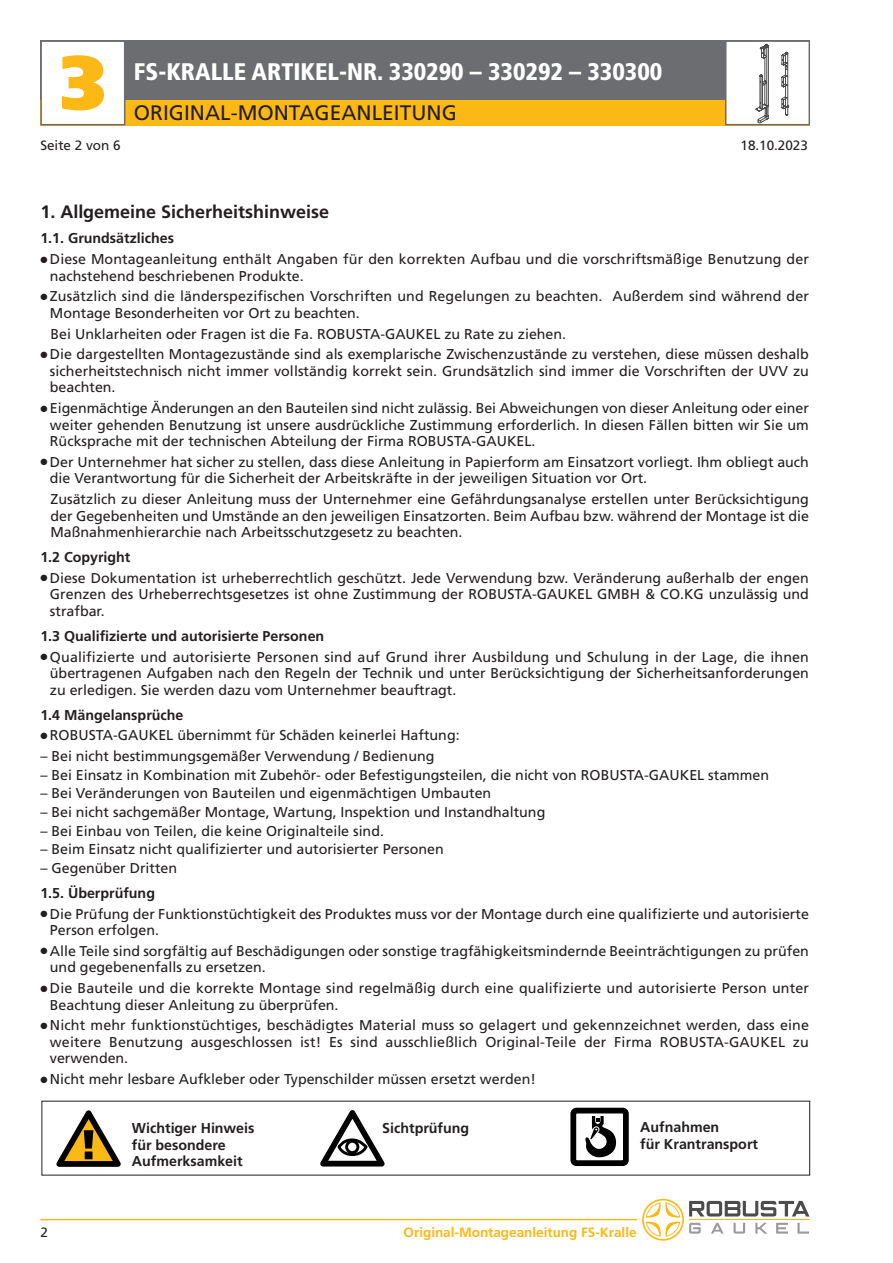
<style>
.page{position:relative;width:893px;height:1263px;background:#fff}
.page>*{position:absolute;margin:0;border:0;box-sizing:border-box;transform-origin:0 0}
.t1{font:900 76.5px "Frutiger";color:#fcb814}
.t2{font:900 condensed 24px "Frutiger";color:#fff}
.t3{font:21px "Frutiger";color:#231f20}
.t4{font:700 18px "Frutiger";color:#231f20}
.t5{font:14.25px/16.5px "Frutiger";color:#231f20}
.t6{font:700 14.25px/16.5px "Frutiger";color:#231f20}
.t7{font:700 13.5px "Frutiger";color:#fcb814}
.t8{font:13.5px "Frutiger";color:#231f20}
</style>
<div class="page">
<hr style="left:689px;top:1219px;width:121px;height:1px;background:#fcb814">
<svg style="left:642px;top:1199px;width:167px;height:41px"></svg>
<hr style="left:40px;top:1219px;width:597px;height:1px;background:#fcb814">
<div style="left:40px;top:40px;width:770px;height:60px;background:#6c6d70"></div>
<div style="left:40px;top:100px;width:770px;height:25px;background:#fcb814"></div>
<div style="left:726px;top:42px;width:82px;height:82px;background:#fff"></div>
<svg style="left:756px;top:44px;width:13px;height:78px"></svg>
<svg style="left:781px;top:52px;width:8px;height:63px"></svg>
<div style="left:725px;top:40px;width:85px;height:85px;border:2px solid #6c6d70"></div>
<div style="left:42px;top:42px;width:82px;height:82px;background:#fff"></div>
<div style="left:40px;top:40px;width:85px;height:85px;border:2px solid #6c6d70"></div>
<svg style="left:320px;top:1110px;width:64px;height:56px"></svg>
<svg style="left:339px;top:1140px;width:27px;height:14px"></svg>
<div style="left:338px;top:1138px;width:29px;height:18px;border:3px solid #000;border-radius:50%"></div>
<div style="left:347px;top:1141px;width:11px;height:11px;background:#fff;border-radius:50%"></div>
<div style="left:345px;top:1140px;width:14px;height:14px;border:3px solid #000;border-radius:50%"></div>
<svg style="left:585px;top:1116px;width:32px;height:42px"></svg>
<div style="left:570px;top:1108px;width:59px;height:58px;border:6px solid #000;border-radius:3px"></div>
<svg style="left:57px;top:1110px;width:64px;height:57px"></svg>
<h1 class="t1" style="left:60px;top:52px;width:47px">3</h1>
<h2 class="t2" style="left:134px;top:62px;width:530px">FS-KRALLE ARTIKEL-NR. 330290 – 330292 – 330300</h2>
<h3 class="t3" style="left:134px;top:104px;width:324px">ORIGINAL-MONTAGEANLEITUNG</h3>
<p class="t8" style="left:40px;top:140px;width:82px">Seite 2 von 6</p>
<p class="t8" style="left:740px;top:140px;width:69px">18.10.2023</p>
<p class="t4" style="left:40px;top:205px;width:290px">1. Allgemeine Sicherheitshinweise</p>
<p class="t6" style="left:40px;top:231px;width:135px">1.1. Grundsätzliches</p>
<p class="t5" style="left:50px;top:252px;width:760px;text-indent:-10px">● Diese Montageanleitung enthält Angaben für den korrekten Aufbau und die vorschriftsmäßige Benutzung der nachstehend beschriebenen Produkte.</p>
<p class="t5" style="left:50px;top:289px;width:760px;text-indent:-10px">● Zusätzlich sind die länderspezifischen Vorschriften und Regelungen zu beachten. Außerdem sind während der<br>Montage Besonderheiten vor Ort zu beachten.</p>
<p class="t5" style="left:51px;top:326px;width:517px">Bei Unklarheiten oder Fragen ist die Fa. ROBUSTA-GAUKEL zu Rate zu ziehen.</p>
<p class="t5" style="left:50px;top:347px;width:760px;text-align:justify;text-indent:-10px">● Die dargestellten Montagezustände sind als exemplarische Zwischenzustände zu verstehen, diese müssen deshalb sicherheitstechnisch nicht immer vollständig korrekt sein. Grundsätzlich sind immer die Vorschriften der UVV zu beachten.</p>
<p class="t5" style="left:50px;top:401px;width:760px;text-align:justify;text-indent:-10px">● Eigenmächtige Änderungen an den Bauteilen sind nicht zulässig. Bei Abweichungen von dieser Anleitung oder einer weiter gehenden Benutzung ist unsere ausdrückliche Zustimmung erforderlich. In diesen Fällen bitten wir Sie um Rücksprache mit der technischen Abteilung der Firma ROBUSTA-GAUKEL.</p>
<p class="t5" style="left:50px;top:455px;width:760px;text-indent:-10px">● Der Unternehmer hat sicher zu stellen, dass diese Anleitung in Papierform am Einsatzort vorliegt. Ihm obliegt auch die Verantwortung für die Sicherheit der Arbeitskräfte in der jeweiligen Situation vor Ort.</p>
<p class="t5" style="left:51px;top:492px;width:760px;text-align:justify">Zusätzlich zu dieser Anleitung muss der Unternehmer eine Gefährdungsanalyse erstellen unter Berücksichtigung der Gegebenheiten und Umstände an den jeweiligen Einsatzorten. Beim Aufbau bzw. während der Montage ist die Maßnahmenhierarchie nach Arbeitsschutzgesetz zu beachten.</p>
<p class="t6" style="left:40px;top:550px;width:92px">1.2 Copyright</p>
<p class="t5" style="left:50px;top:571px;width:760px;text-align:justify;text-indent:-10px">● Diese Dokumentation ist urheberrechtlich geschützt. Jede Verwendung bzw. Veränderung außerhalb der engen Grenzen des Urheberrechtsgesetzes ist ohne Zustimmung der ROBUSTA-GAUKEL GMBH &amp; CO.KG unzulässig und strafbar.</p>
<p class="t6" style="left:40px;top:629px;width:285px">1.3 Qualifizierte und autorisierte Personen</p>
<p class="t5" style="left:50px;top:649px;width:760px;text-align:justify;text-indent:-10px">● Qualifizierte und autorisierte Personen sind auf Grund ihrer Ausbildung und Schulung in der Lage, die ihnen übertragenen Aufgaben nach den Regeln der Technik und unter Berücksichtigung der Sicherheitsanforderungen zu erledigen. Sie werden dazu vom Unternehmer beauftragt.</p>
<p class="t6" style="left:40px;top:707px;width:145px">1.4 Mängelansprüche</p>
<p class="t5" style="left:40px;top:728px;width:421px">● ROBUSTA-GAUKEL übernimmt für Schäden keinerlei Haftung:</p>
<p class="t5" style="left:40px;top:749px;width:396px">– Bei nicht bestimmungsgemäßer Verwendung / Bedienung</p>
<p class="t5" style="left:40px;top:768px;width:730px">– Bei Einsatz in Kombination mit Zubehör- oder Befestigungsteilen, die nicht von ROBUSTA-GAUKEL stammen</p>
<p class="t5" style="left:40px;top:786px;width:452px">– Bei Veränderungen von Bauteilen und eigenmächtigen Umbauten</p>
<p class="t5" style="left:40px;top:805px;width:506px">– Bei nicht sachgemäßer Montage, Wartung, Inspektion und Instandhaltung</p>
<p class="t5" style="left:40px;top:823px;width:345px">– Bei Einbau von Teilen, die keine Originalteile sind.</p>
<p class="t5" style="left:40px;top:842px;width:405px">– Beim Einsatz nicht qualifizierter und autorisierter Personen</p>
<p class="t5" style="left:40px;top:861px;width:138px">– Gegenüber Dritten</p>
<p class="t6" style="left:40px;top:886px;width:116px">1.5. Überprüfung</p>
<p class="t5" style="left:50px;top:906px;width:760px;text-indent:-10px">● Die Prüfung der Funktionstüchtigkeit des Produktes muss vor der Montage durch eine qualifizierte und autorisierte<br>Person erfolgen.</p>
<p class="t5" style="left:50px;top:944px;width:760px;text-indent:-10px">● Alle Teile sind sorgfältig auf Beschädigungen oder sonstige tragfähigkeitsmindernde Beeinträchtigungen zu prüfen und gegebenenfalls zu ersetzen.</p>
<p class="t5" style="left:50px;top:981px;width:760px;text-indent:-10px">● Die Bauteile und die korrekte Montage sind regelmäßig durch eine qualifizierte und autorisierte Person unter<br>Beachtung dieser Anleitung zu überprüfen.</p>
<p class="t5" style="left:50px;top:1018px;width:760px;text-align:justify;text-indent:-10px">● Nicht mehr funktionstüchtiges, beschädigtes Material muss so gelagert und gekennzeichnet werden, dass eine weitere Benutzung ausgeschlossen ist! Es sind ausschließlich Original-Teile der Firma ROBUSTA-GAUKEL zu verwenden.</p>
<p class="t5" style="left:40px;top:1072px;width:497px">● Nicht mehr lesbare Aufkleber oder Typenschilder müssen ersetzt werden!</p>
<p class="t6" style="left:132px;top:1121px;width:124px">Wichtiger Hinweis für besondere<br>Aufmerksamkeit</p>
<p class="t6" style="left:640px;top:1120px;width:119px">Aufnahmen<br>für Krantransport</p>
<p class="t6" style="left:382px;top:1121px;width:88px">Sichtprüfung</p>
<p class="t8" style="left:40px;top:1227px;width:9px">2</p>
<p class="t7" style="left:404px;top:1227px;width:234px">Original-Montageanleitung FS-Kralle</p>
</div>
